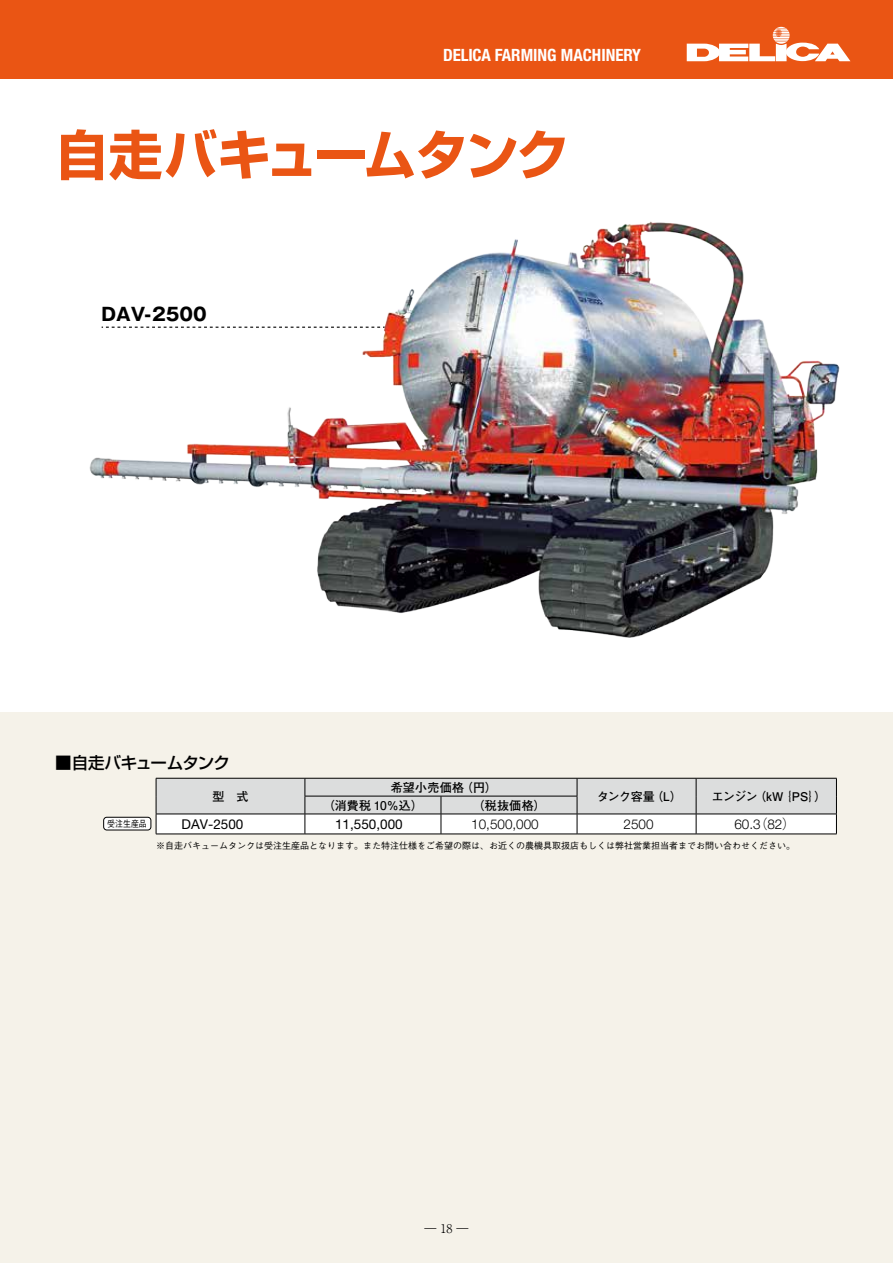
<style>
.page{position:relative;width:893px;height:1263px;background:#fff}
.page>*{position:absolute;margin:0;border:0;box-sizing:border-box;transform-origin:0 0}
.t1{font:700 53.55px "Shin Go Pro";letter-spacing:-.045em;color:#ea5514}
.t2{font:700 18px "Gothic MB101 Pro";color:#000}
.t3{font:700 condensed 16.95px "Helvetica Neue LT Std";color:#fff}
.t4{font:500 16.5px "Shin Go Pro";letter-spacing:-.045em;color:#000}
.t5{font:13.5px "Helvetica Neue LT 45 Lt";color:#000}
.t6{font:13.5px "Helvetica Neue LT Pro";color:#000}
.t7{font:700 12px "Futo Go B101 Pro";letter-spacing:.01em;color:#000}
.t8{font:300 12px "Ryumin Pro";color:#000}
.t9{font:500 9px "Gothic BBB Pro";color:#000}
.t10{font:500 9px "Gothic BBB Pro";color:#000;scale:.88 1}
.s1{font-family:"Koz Go Pro";font-weight:300}
</style>
<div class="page">
<div style="left:0;top:712px;width:893px;height:551px;background:#f5f2e9"></div>
<div style="left:0;top:0;width:893px;height:79px;background:#ea5514"></div>
<svg style="left:687px;top:27px;width:163px;height:34px"></svg>
<img style="left:89px;top:221px;width:751px;height:417px">
<svg style="left:156px;top:778px;width:681px;height:56px;background:#dbdbdb"></svg>
<hr style="left:156px;top:834px;width:149px;height:1px;background:#000">
<hr style="left:305px;top:834px;width:136px;height:1px;background:#000">
<hr style="left:441px;top:834px;width:136px;height:1px;background:#000">
<hr style="left:577px;top:834px;width:119px;height:1px;background:#000">
<hr style="left:696px;top:834px;width:141px;height:1px;background:#000">
<div style="left:104px;top:817px;width:47px;height:13px;background:#fff;border-radius:3px"></div>
<div style="left:103px;top:817px;width:48px;height:13px;border:1px solid #000;border-radius:3px"></div>
<h3 class="t3" style="left:443px;top:45px;width:199px">DELICA FARMING MACHINERY</h3>
<h1 class="t1" style="left:55px;top:112px;width:516px">自走バキュームタンク</h1>
<h2 class="t2" style="left:102px;top:300px;width:107px">DAV-2500</h2>
<h3 class="t4" style="left:55px;top:749px;width:176px">■自走バキュームタンク</h3>
<h3 class="t7" style="left:212px;top:786px;width:37px">型　式</h3>
<h3 class="t7" style="left:391px;top:777px;width:108px">希望小売価格（円）</h3>
<h3 class="t7" style="left:323px;top:795px;width:102px">（消費税 10％込）</h3>
<h3 class="t7" style="left:472px;top:795px;width:75px">（税抜価格）</h3>
<h3 class="t7" style="left:597px;top:786px;width:87px">タンク容量（L）</h3>
<h3 class="t7" style="left:712px;top:786px;width:116px">エンジン（kW｛PS｝）</h3>
<p class="t10" style="left:107px;top:816px;width:47px">受注生産品</p>
<h3 class="t6" style="left:182px;top:816px;width:63px">DAV-2500</h3>
<h3 class="t6" style="left:335px;top:816px;width:69px">11,550,000</h3>
<h3 class="t5" style="left:471px;top:816px;width:69px">10,500,000</h3>
<h3 class="t5" style="left:624px;top:816px;width:32px">2500</h3>
<h3 class="t5" style="left:734px;top:816px;width:63px">60.3<span class="s1">（</span>82<span class="s1">）</span></h3>
<p class="t9" style="left:156px;top:838px;width:640px">※自走バキュームタンクは受注生産品となります。また特注仕様をご希望の際は、お近くの農機具取扱店もしくは弊社営業担当者までお問い合わせください。</p>
<h3 class="t8" style="left:424px;top:1219px;width:45px">― 18 ―</h3>
</div>
